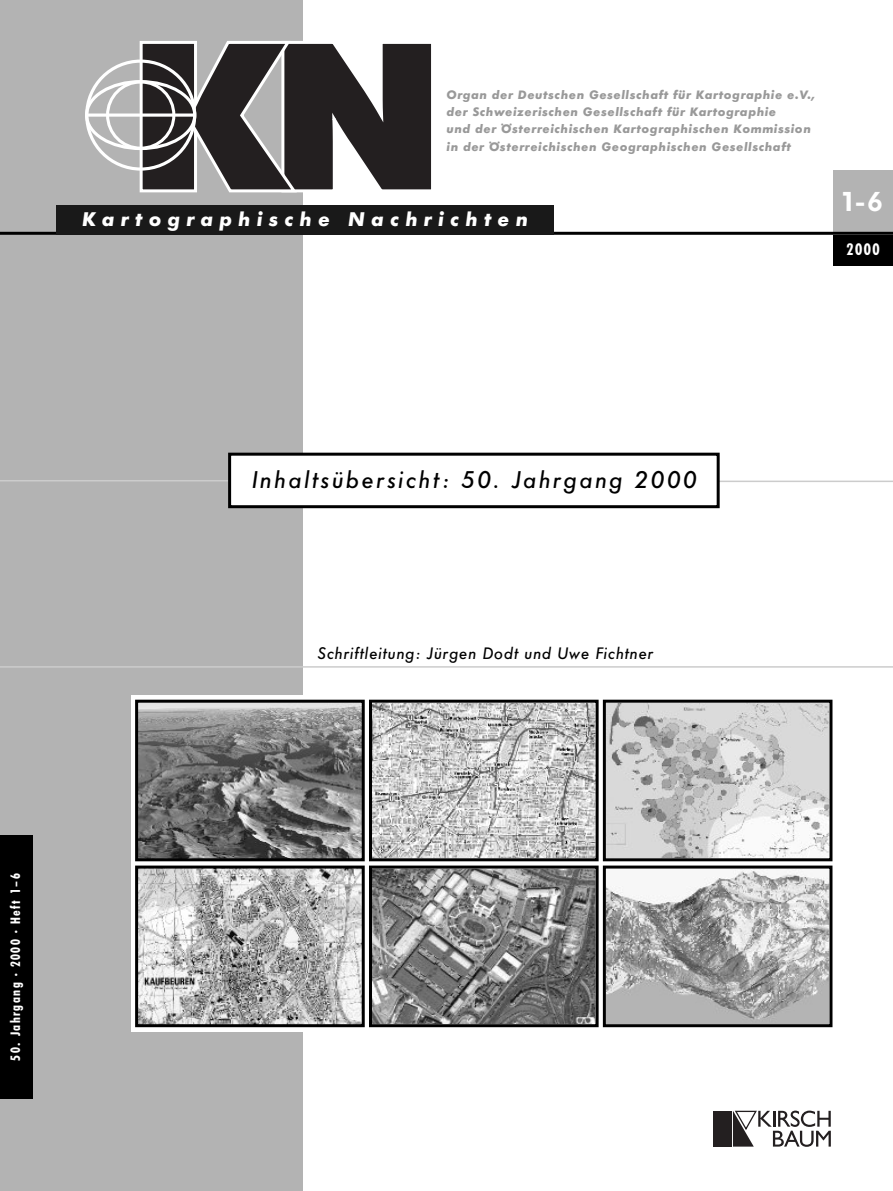
<style>
.page{position:relative;width:893px;height:1191px;background:#fff}
.page>*{position:absolute;margin:0;border:0;box-sizing:border-box;transform-origin:0 0}
.t1{font:600 27px "Futura BQ";color:#fff}
.t2{font:italic 500 24px "Futura BQ";letter-spacing:.115em;color:#000}
.t3{font:italic 700 19.5px "Futura BQ";letter-spacing:.325em;color:#fff}
.t4{font:italic 500 16.5px "Futura BQ";letter-spacing:.055em;color:#000}
.t5{font:700 16.5px "Futura Condensed BQ";color:#fff}
.t6{font:700 13.5px "Futura Condensed BQ";letter-spacing:.11em;color:#fff}
.t7{font:italic 700 12px/17.2px "Futura BQ";letter-spacing:.05em;color:#999}
</style>
<div class="page">
<div style="left:833px;top:235px;width:60px;height:30px;background:#000"></div>
<div style="left:0;top:0;width:303px;height:1191px;background:#b3b3b3"></div>
<div style="left:713px;top:1110px;width:18px;height:36px;background:#231f20"></div>
<svg style="left:733px;top:1110px;width:98px;height:36px"></svg>
<div style="left:833px;top:170px;width:60px;height:62px;background:#b3b3b3"></div>
<hr style="left:0;top:232px;width:893px;height:3px;background:#000">
<svg style="left:138px;top:41px;width:294px;height:152px"></svg>
<div style="left:85px;top:60px;width:111px;height:111px;border:3px solid #fff;border-radius:50%"></div>
<div style="left:85px;top:80px;width:111px;height:70px;border:3px solid #fff;border-radius:50%"></div>
<div style="left:106px;top:80px;width:69px;height:70px;border:3px solid #fff;border-radius:50%"></div>
<svg style="left:87px;top:113px;width:108px;height:4px"></svg>
<div style="left:56px;top:205px;width:498px;height:29px;background:#191919"></div>
<div style="left:0;top:835px;width:32px;height:263px;background:#000"></div>
<hr style="left:0;top:480px;width:228px;height:1px;background:#ccc">
<hr style="left:0;top:666px;width:893px;height:1px;background:#ccc">
<hr style="left:718px;top:480px;width:175px;height:2px;background:#ccc">
<img style="left:373px;top:703px;width:222px;height:154px">
<div style="left:369px;top:699px;width:230px;height:162px;border:3px solid #000"></div>
<img style="left:607px;top:703px;width:221px;height:154px">
<div style="left:603px;top:699px;width:229px;height:162px;border:3px solid #000"></div>
<img style="left:373px;top:869px;width:222px;height:154px">
<div style="left:369px;top:865px;width:230px;height:162px;border:3px solid #000"></div>
<img style="left:607px;top:869px;width:221px;height:154px">
<div style="left:603px;top:865px;width:229px;height:162px;border:3px solid #000"></div>
<div style="left:230px;top:454px;width:488px;height:53px;background:#fff"></div>
<div style="left:228px;top:453px;width:492px;height:55px;border:3px solid #000"></div>
<div style="left:131px;top:695px;width:222px;height:336px;background:#fff"></div>
<img style="left:139px;top:703px;width:222px;height:154px">
<div style="left:135px;top:699px;width:230px;height:162px;border:3px solid #000"></div>
<img style="left:139px;top:869px;width:222px;height:154px">
<div style="left:135px;top:865px;width:230px;height:162px;border:3px solid #000"></div>
<p class="t7" style="left:447px;top:86px;width:370px">Organ der Deutschen Gesellschaft für Kartographie e.V., der Schweizerischen Gesellschaft für Kartographie<br>und der Österreichischen Kartographischen Kommission in der Österreichischen Geographischen Gesellschaft</p>
<h3 class="t3" style="left:82px;top:209px;width:447px">Kartographische Nachrichten</h3>
<h1 class="t1" style="left:841px;top:186px;width:43px">1-6</h1>
<h3 class="t5" style="left:846px;top:240px;width:35px">2000</h3>
<p class="t6" style="left:8px;top:1060px;width:189px;rotate:-90deg">50. Jahrgang · 2000 · Heft 1–6</p>
<h2 class="t2" style="left:252px;top:466px;width:446px">Inhaltsübersicht: 50. Jahrgang 2000</h2>
<h3 class="t4" style="left:318px;top:644px;width:337px">Schriftleitung: Jürgen Dodt und Uwe Fichtner</h3>
</div>
